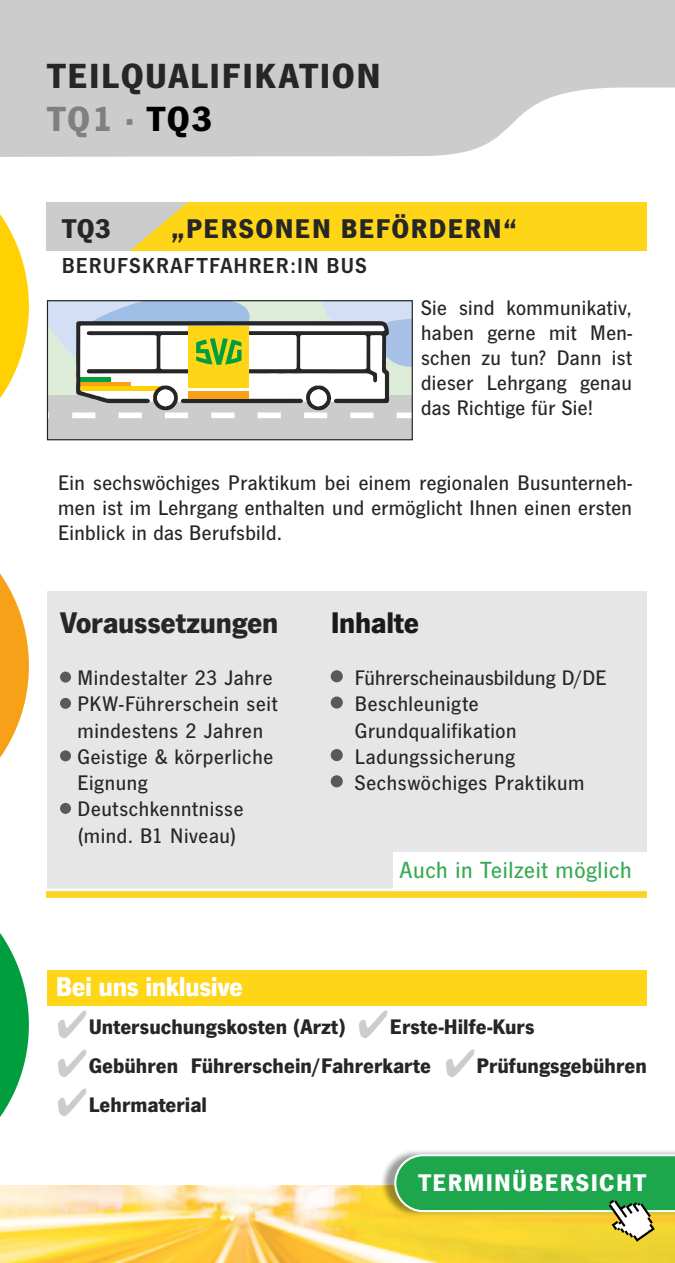
<style>
.page{position:relative;width:675px;height:1263px;background:#fff}
.page>*{position:absolute;margin:0;border:0;box-sizing:border-box;transform-origin:0 0}
.t1{font:700 36.25px/43.8px "News Got";letter-spacing:.04em;color:#262626}
.t2{font:700 31px "News Got";letter-spacing:-.01em;color:#262626}
.t3{font:700 31px "News Got";letter-spacing:-.01em;color:#1a1a1a}
.t4{font:700 28.12px "News Got";letter-spacing:.05em;color:#262626}
.t5{font:700 28.12px "News Got";letter-spacing:-.02em;color:#fff}
.t6{font:700 25px "News Got";letter-spacing:.05em;color:#fff}
.t7{font:500 24.31px "News Got";letter-spacing:.03em;color:#3aaa54}
.t8{font:22.5px "News Got Dem";letter-spacing:.05em;color:#262626}
.t9{font:500 21.88px/26.2px "News Got";letter-spacing:.025em;color:#262626}
.t10{font:700 21.88px "News Got";color:#262626}
.s1{color:#808080}
.s2{color:#000}
</style>
<div class="page">
<svg style="left:0;top:0;width:675px;height:157px;fill:#ccc"></svg>
<svg style="left:0;top:933px;width:29px;height:184px"></svg>
<svg style="left:0;top:573px;width:29px;height:185px"></svg>
<svg style="left:0;top:145px;width:36px;height:253px"></svg>
<img style="left:0;top:1185px;width:675px;height:77px">
<div style="left:47px;top:202px;width:600px;height:49px;background:#ffd518"></div>
<svg style="left:47px;top:202px;width:141px;height:49px"></svg>
<div style="left:47px;top:970px;width:600px;height:36px;background:#ffd518"></div>
<div style="left:47px;top:591px;width:600px;height:306px;background:#e6e6e6"></div>
<svg style="left:47px;top:888px;width:600px;height:9px"></svg>
<div style="left:60px;top:671px;width:11px;height:11px;background:#595959;border-radius:50%"></div>
<div style="left:60px;top:698px;width:11px;height:11px;background:#595959;border-radius:50%"></div>
<div style="left:60px;top:750px;width:11px;height:11px;background:#595959;border-radius:50%"></div>
<div style="left:60px;top:803px;width:11px;height:11px;background:#595959;border-radius:50%"></div>
<div style="left:331px;top:670px;width:12px;height:12px;background:#595959;border-radius:50%"></div>
<div style="left:331px;top:696px;width:12px;height:12px;background:#595959;border-radius:50%"></div>
<div style="left:331px;top:749px;width:12px;height:12px;background:#595959;border-radius:50%"></div>
<div style="left:331px;top:775px;width:12px;height:12px;background:#595959;border-radius:50%"></div>
<div style="left:380px;top:1148px;width:295px;height:69px;background:#000;opacity:.4"></div>
<svg style="left:394px;top:1154px;width:281px;height:87px"></svg>
<div style="left:394px;top:852px;width:253px;height:37px;background:#fff"></div>
<div style="left:47px;top:395px;width:365px;height:45px;background:#ccc"></div>
<svg style="left:49px;top:302px;width:362px;height:116px"></svg>
<div style="left:47px;top:300px;width:366px;height:140px;border:1px solid #262626"></div>
<h1 class="t1" style="left:47px;top:53px;width:335px">TEILQUALIFIKATION<br><span class="s1">TQ1 ·</span> <span class="s2">TQ3</span></h1>
<p class="t4" style="left:62px;top:212px;width:51px">TQ3</p>
<p class="t4" style="left:171px;top:212px;width:347px">„PERSONEN BEFÖRDERN“</p>
<p class="t8" style="left:62px;top:252px;width:307px">BERUFSKRAFTFAHRER:IN BUS</p>
<p class="t9" style="left:421px;top:295px;width:212px;line-height:25px;text-align:justify">Sie sind kommunikativ, haben gerne mit Men&shy;schen zu tun? Dann ist dieser Lehrgang genau das Richtige für Sie!</p>
<p class="t9" style="left:58px;top:470px;width:575px;line-height:25px;text-align:justify">Ein sechswöchiges Praktikum bei einem regionalen Busunterneh&shy;men ist im Lehrgang enthalten und ermöglicht Ihnen einen ersten Einblick in das Berufsbild.</p>
<h2 class="t2" style="left:60px;top:604px;width:220px">Voraussetzungen</h2>
<p class="t9" style="left:78px;top:665px;width:201px">Mindestalter 23 Jahre<br>PKW-Führerschein seit mindestens 2 Jahren<br>Geistige &amp; körperliche<br>Eignung<br>Deutschkenntnisse (mind. B1 Niveau)</p>
<h2 class="t3" style="left:331px;top:604px;width:90px">Inhalte</h2>
<p class="t9" style="left:355px;top:665px;width:253px">Führerscheinausbildung D/DE<br>Beschleunigte<br>Grundqualifikation<br>Ladungssicherung<br>Sechswöchiges Praktikum</p>
<p class="t7" style="left:400px;top:856px;width:233px">Auch in Teilzeit möglich</p>
<p class="t5" style="left:56px;top:969px;width:189px">Bei uns inklusive</p>
<p class="t10" style="left:89px;top:1014px;width:259px">Untersuchungskosten (Arzt)</p>
<p class="t10" style="left:390px;top:1014px;width:146px">Erste-Hilfe-Kurs</p>
<p class="t10" style="left:89px;top:1052px;width:344px">Gebühren Führerschein/Fahrerkarte</p>
<p class="t10" style="left:477px;top:1052px;width:172px">Prüfungsgebühren</p>
<p class="t10" style="left:89px;top:1091px;width:120px">Lehrmaterial</p>
<p class="t6" style="left:418px;top:1167px;width:230px">TERMINÜBERSICHT</p>
</div>
